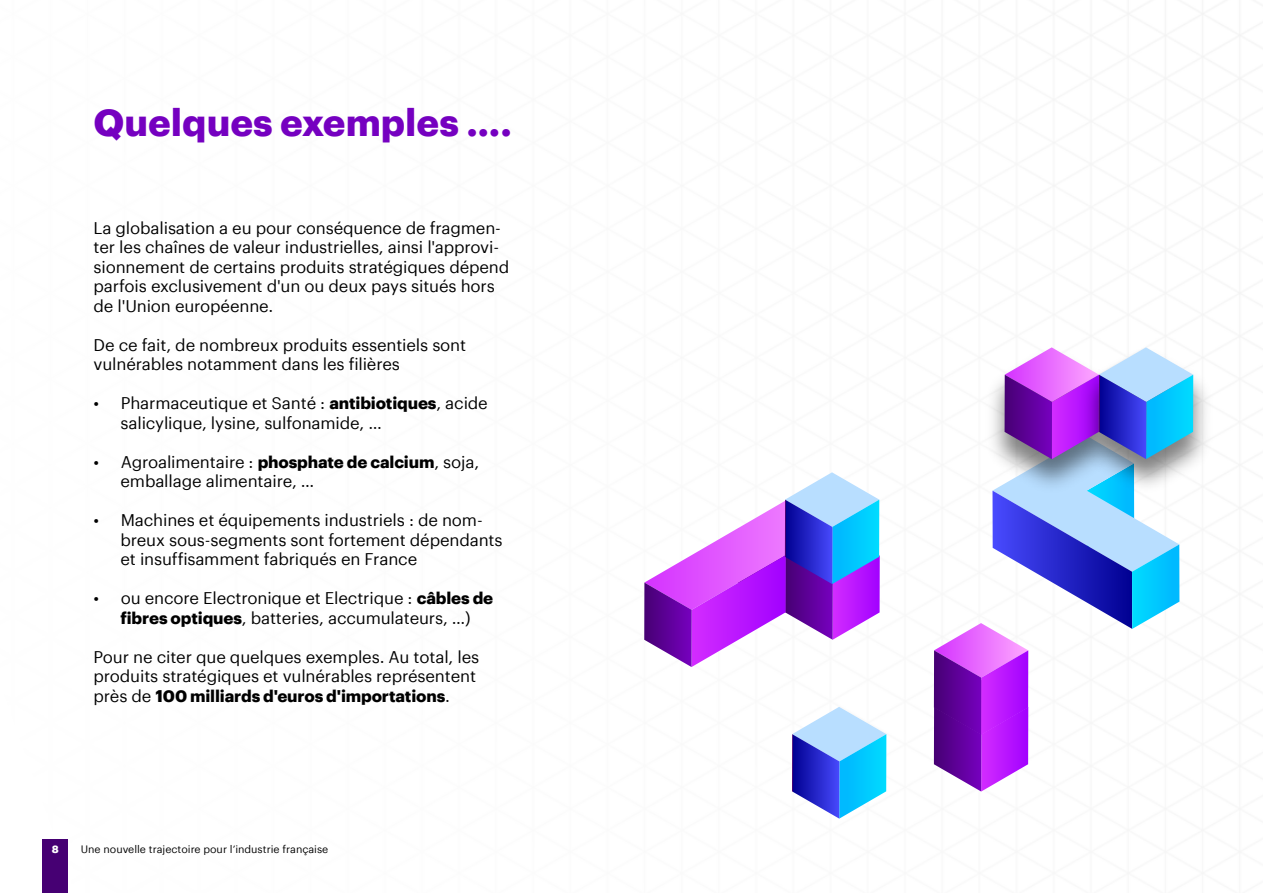
<style>
.page{position:relative;width:1263px;height:893px;background:#fff}
.page>*{position:absolute;margin:0;border:0;box-sizing:border-box;transform-origin:0 0}
.t1{font:700 37.5px "Graphik";color:#7500c0}
.t2{font:16.5px/19.5px "Graphik";letter-spacing:-.01em;color:#000}
.t3{font:10.5px "Graphik";color:#000}
.t4{font:700 10.5px "Graphik";color:#fff}
.s1{font-weight:700}
</style>
<div class="page">
<svg style="left:644px;top:472px;width:236px;height:195px"></svg>
<svg style="left:792px;top:707px;width:94px;height:112px"></svg>
<img style="left:1193px;top:357px;width:17px;height:130px">
<svg style="left:934px;top:347px;width:259px;height:444px"></svg>
<div style="left:43px;top:839px;width:25px;height:54px;background:#460073"></div>
<h1 class="t1" style="left:94px;top:93px;width:420px">Quelques exemples ….</h1>
<p class="t2" style="left:94px;top:216px;width:417px">La globalisation a eu pour conséquence de fragmen&shy;ter les chaînes de valeur industrielles, ainsi l'approvi&shy;sionnement de certains produits stratégiques dépend parfois exclusivement d'un ou deux pays situés hors de l'Union européenne.</p>
<p class="t2" style="left:94px;top:333px;width:374px">De ce fait, de nombreux produits essentiels sont vulnérables notamment dans les filières</p>
<p class="t2" style="left:121px;top:392px;width:369px;text-indent:-27px">• Pharmaceutique et Santé : <span class="s1">antibiotiques</span>, acide salicylique, lysine, sulfonamide, …</p>
<p class="t2" style="left:121px;top:450px;width:360px;text-indent:-27px">• Agroalimentaire : <span class="s1">phosphate de calcium</span>, soja, emballage alimentaire, …</p>
<p class="t2" style="left:121px;top:509px;width:384px;text-indent:-27px">• Machines et équipements industriels : de nom&shy;breux sous-segments sont fortement dépendants et insuffisamment fabriqués en France</p>
<p class="t2" style="left:94px;top:587px;width:401px;text-align:center">• ou encore Electronique et Electrique : <span class="s1">câbles de fibres optiques</span>, batteries, accumulateurs, …)</p>
<p class="t2" style="left:94px;top:646px;width:387px">Pour ne citer que quelques exemples. Au total, les produits stratégiques et vulnérables représentent près de <span class="s1">100 milliards d'euros d'importations</span>.</p>
<p class="t4" style="left:52px;top:841px;width:8px">8</p>
<p class="t3" style="left:81px;top:842px;width:249px">Une nouvelle trajectoire pour l’industrie française</p>
</div>
